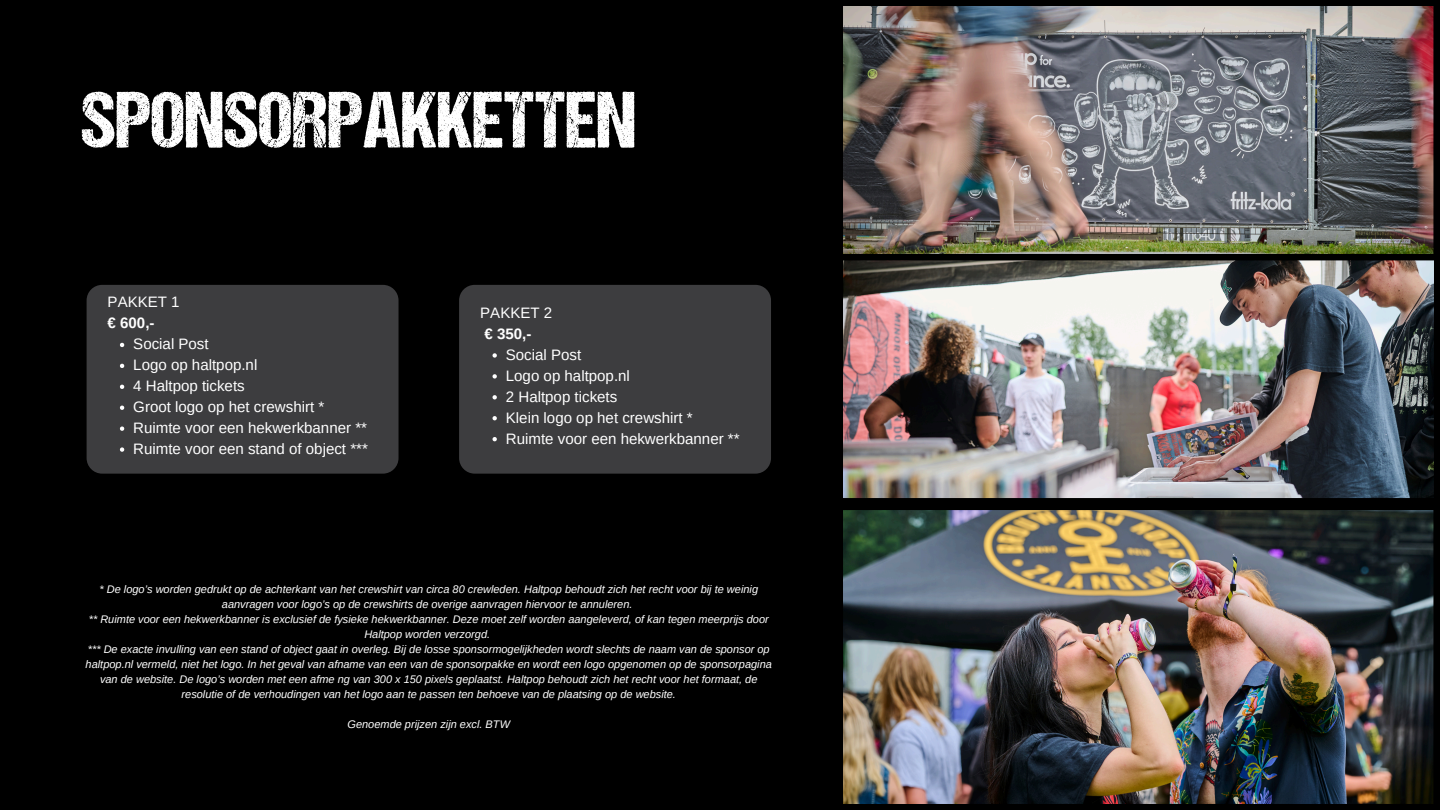
<style>
.page{position:relative;width:1440px;height:810px;background:#000}
.page>*{position:absolute;margin:0;border:0;box-sizing:border-box;transform-origin:0 0}
.t1{font:80px "DCC Ash";color:#fff}
.t2{font:15.1px/20.9px "Arimo";color:#fff}
.t3{font:700 15.1px "Arimo";color:#fff}
.t4{font:italic 11px/15px "Arimo";color:#fff;text-align:center}
.s1{font-weight:700}
</style>
<div class="page">
<img style="left:843px;top:6px;width:591px;height:248px">
<img style="left:843px;top:260px;width:591px;height:238px">
<img style="left:843px;top:510px;width:591px;height:294px">
<div style="left:459px;top:285px;width:312px;height:189px;background:#3d3d3f"></div>
<svg style="left:493px;top:353px;width:4px;height:5px"></svg>
<svg style="left:493px;top:374px;width:4px;height:5px"></svg>
<svg style="left:493px;top:395px;width:4px;height:4px"></svg>
<svg style="left:493px;top:416px;width:4px;height:4px"></svg>
<svg style="left:493px;top:437px;width:4px;height:4px"></svg>
<div style="left:86px;top:285px;width:313px;height:189px;background:#3d3d3f"></div>
<svg style="left:120px;top:343px;width:4px;height:4px"></svg>
<svg style="left:120px;top:364px;width:4px;height:4px"></svg>
<svg style="left:120px;top:385px;width:4px;height:4px"></svg>
<svg style="left:120px;top:406px;width:4px;height:4px"></svg>
<svg style="left:120px;top:427px;width:4px;height:4px"></svg>
<svg style="left:120px;top:447px;width:4px;height:5px"></svg>
<p class="t1" style="left:81px;top:88px;width:556px">SPONSORPAKKETTEN</p>
<h2 class="t2" style="left:108px;top:292px;width:74px">PAKKET 1</h2>
<h2 class="t3" style="left:108px;top:315px;width:48px">€ 600,-</h2>
<h2 class="t2" style="left:133px;top:334px;width:236px">Social Post<br>Logo op haltpop.nl<br>4 Haltpop tickets<br>Groot logo op het crewshirt *<br>Ruimte voor een hekwerkbanner **<br>Ruimte voor een stand of object ***</h2>
<h1 class="t2" style="left:480px;top:302px;width:74px">PAKKET 2 <span class="s1">€ 350,-</span></h1>
<p class="t2" style="left:506px;top:344px;width:77px">Social Post</p>
<p class="t2" style="left:506px;top:365px;width:126px">Logo op haltpop.nl</p>
<h2 class="t2" style="left:506px;top:386px;width:113px">2 Haltpop tickets</h2>
<p class="t2" style="left:506px;top:407px;width:188px">Klein logo op het crewshirt *</p>
<p class="t2" style="left:506px;top:428px;width:235px">Ruimte voor een hekwerkbanner **</p>
<p class="t4" style="left:99px;top:581px;width:660px">* De logo’s worden gedrukt op de achterkant van het crewshirt van circa 80 crewleden. Haltpop behoudt zich het recht voor bij te weinig aanvragen voor logo’s op de crewshirts de overige aanvragen hiervoor te annuleren.</p>
<p class="t4" style="left:89px;top:611px;width:682px">** Ruimte voor een hekwerkbanner is exclusief de fysieke hekwerkbanner. Deze moet zelf worden aangeleverd, of kan tegen meerprijs door<br>Haltpop worden verzorgd.</p>
<p class="t4" style="left:86px;top:641px;width:688px">*** De exacte invulling van een stand of object gaat in overleg. Bij de losse sponsormogelijkheden wordt slechts de naam van de sponsor op haltpop.nl vermeld, niet het logo. In het geval van afname van een van de sponsorpakke en wordt een logo opgenomen op de sponsorpagina van de website. De logo’s worden met een afme ng van 300 x 150 pixels geplaatst. Haltpop behoudt zich het recht voor het formaat, de resolutie of de verhoudingen van het logo aan te passen ten behoeve van de plaatsing op de website.</p>
<p class="t4" style="left:348px;top:716px;width:164px">Genoemde prijzen zijn excl. BTW</p>
</div>
